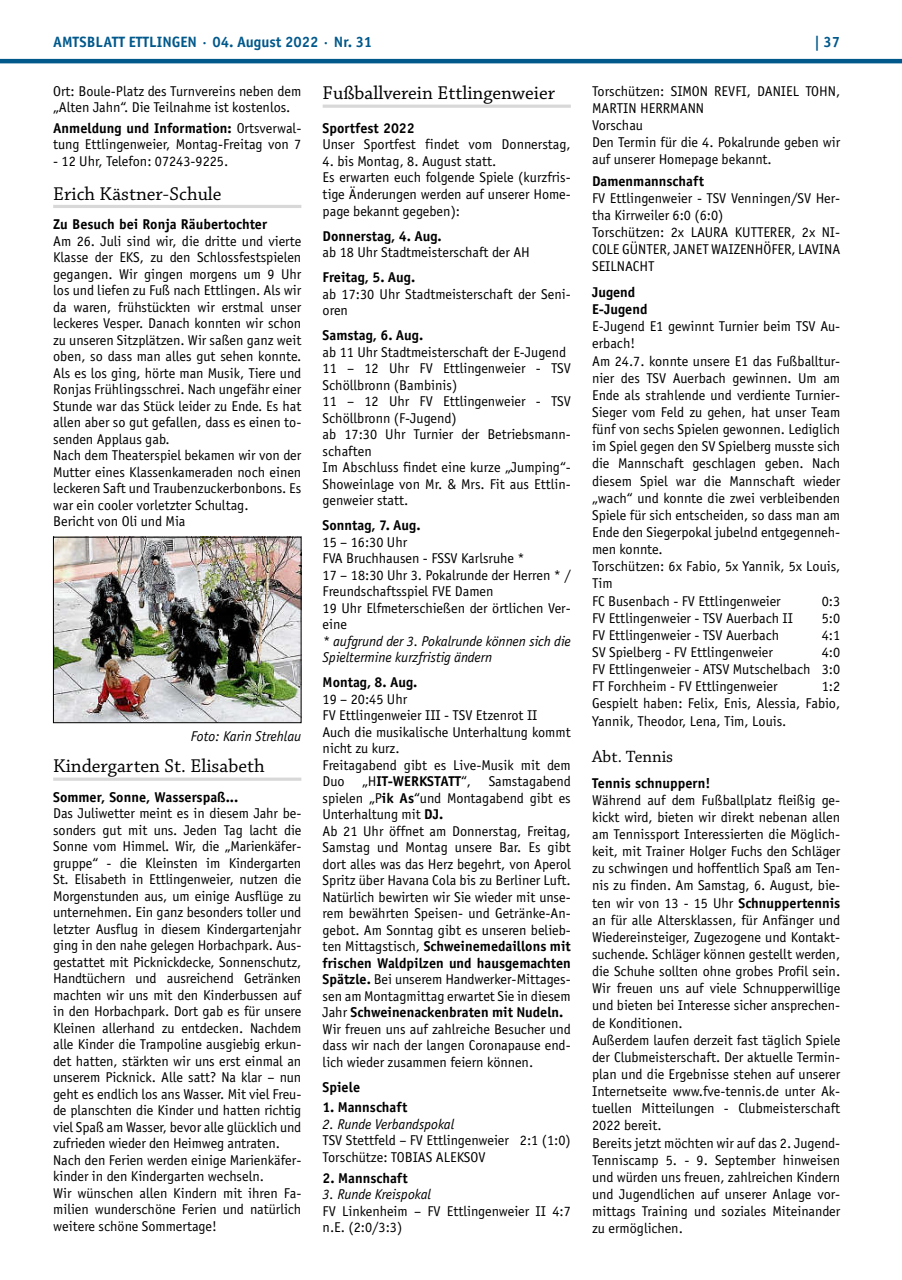
<style>
.page{position:relative;width:902px;height:1280px;background:#fff}
.page>*{position:absolute;margin:0;border:0;box-sizing:border-box;transform-origin:0 0}
.t1{font:19.5px "Chaparral Pro";color:#000}
.t2{font:17.25px "Chaparral Pro";color:#000}
.t3{font:700 15px "Officina Sans";color:#00588b}
.t4{font:14.25px/16.5px "Officina Sans";color:#000}
.t5{font:700 14.25px/17.1px "Officina Sans";color:#000}
.t6{font:italic 14.25px/16.5px "Officina Sans";color:#000}
.s1{font-weight:700}
</style>
<div class="page">
<hr style="left:0;top:59px;width:901px;height:4px;background:#00588b">
<hr style="left:53px;top:205px;width:248px;height:3px;background:#d8d8d9">
<svg style="left:53px;top:777px;width:248px;height:4px"></svg>
<img style="left:55px;top:539px;width:244px;height:182px">
<div style="left:53px;top:537px;width:248px;height:186px;border:1px solid #000"></div>
<hr style="left:322px;top:105px;width:248px;height:3px;background:#d8d8d9">
<p class="t3" style="left:53px;top:32px;width:320px">AMTSBLATT ETTLINGEN · 04. August 2022 · Nr. 31</p>
<p class="t3" style="left:814px;top:32px;width:28px">| 37</p>
<p class="t4" style="left:53px;top:83px;width:250px">Ort: Boule-Platz des Turnvereins neben dem „Alten Jahn“. Die Teilnahme ist kostenlos.</p>
<p class="t4" style="left:53px;top:120px;width:250px"><span class="s1">Anmeldung und Information:</span> Ortsverwal&shy;tung Ettlingenweier, Montag-Freitag von 7</p>
<p class="t4" style="left:53px;top:153px;width:177px">- 12 Uhr, Telefon: 07243-9225.</p>
<h1 class="t1" style="left:53px;top:183px;width:170px">Erich Kästner-Schule</h1>
<p class="t5" style="left:53px;top:215px;width:215px">Zu Besuch bei Ronja Räubertochter</p>
<p class="t4" style="left:53px;top:232px;width:250px">Am 26. Juli sind wir, die dritte und vierte Klasse der EKS, zu den Schlossfestspielen gegangen. Wir gingen morgens um 9 Uhr los und liefen zu Fuß nach Ettlingen. Als wir da waren, frühstückten wir erstmal unser leckeres Vesper. Danach konnten wir schon zu unseren Sitzplätzen. Wir saßen ganz weit oben, so dass man alles gut sehen konnte.<br>Als es los ging, hörte man Musik, Tiere und Ronjas Frühlingsschrei. Nach ungefähr einer Stunde war das Stück leider zu Ende. Es hat allen aber so gut gefallen, dass es einen to&shy;senden Applaus gab.<br>Nach dem Theaterspiel bekamen wir von der Mutter eines Klassenkameraden noch einen leckeren Saft und Traubenzuckerbonbons. Es war ein cooler vorletzter Schultag.<br>Bericht von Oli und Mia</p>
<p class="t4" style="left:592px;top:82px;width:250px;line-height:17.1px">Torschützen: SIMON REVFI, DANIEL TOHN,<br>MARTIN HERRMANN<br>Vorschau<br>Den Termin für die 4. Pokalrunde geben wir auf unserer Homepage bekannt.</p>
<p class="t5" style="left:592px;top:172px;width:113px">Damenmannschaft</p>
<p class="t4" style="left:592px;top:189px;width:250px;line-height:17.1px">FV Ettlingenweier - TSV Venningen/SV Her&shy;tha Kirrweiler 6:0 (6:0)<br>Torschützen: 2x LAURA KUTTERER, 2x NI-<br>COLE GÜNTER, JANET WAIZENHÖFER, LAVINA<br>SEILNACHT</p>
<p class="t5" style="left:592px;top:283px;width:57px">Jugend<br>E-Jugend</p>
<p class="t4" style="left:592px;top:318px;width:250px;line-height:17.1px">E-Jugend E1 gewinnt Turnier beim TSV Au&shy;erbach!<br>Am 24.7. konnte unsere E1 das Fußballtur&shy;nier des TSV Auerbach gewinnen. Um am Ende als strahlende und verdiente Turnier-Sieger vom Feld zu gehen, hat unser Team fünf von sechs Spielen gewonnen. Lediglich im Spiel gegen den SV Spielberg musste sich die Mannschaft geschlagen geben. Nach diesem Spiel war die Mannschaft wieder „wach“ und konnte die zwei verbleibenden Spiele für sich entscheiden, so dass man am Ende den Siegerpokal jubelnd entgegenneh&shy;men konnte.<br>Torschützen: 6x Fabio, 5x Yannik, 5x Louis, Tim<br>FC Busenbach - FV Ettlingenweier</p>
<h1 class="t1" style="left:322px;top:82px;width:234px">Fußballverein Ettlingenweier</h1>
<p class="t5" style="left:322px;top:119px;width:94px">Sportfest 2022</p>
<p class="t4" style="left:322px;top:136px;width:250px">Unser Sportfest findet vom Donnerstag,</p>
<p class="t4" style="left:322px;top:153px;width:250px">4. bis Montag, 8. August statt.<br>Es erwarten euch folgende Spiele (kurzfris&shy;tige Änderungen werden auf unserer Home&shy;page bekannt gegeben):</p>
<p class="t5" style="left:322px;top:227px;width:120px">Donnerstag, 4. Aug.</p>
<p class="t4" style="left:322px;top:244px;width:209px">ab 18 Uhr Stadtmeisterschaft der AH</p>
<p class="t5" style="left:322px;top:268px;width:94px">Freitag, 5. Aug.</p>
<p class="t4" style="left:322px;top:285px;width:250px">ab 17:30 Uhr Stadtmeisterschaft der Seni&shy;oren</p>
<p class="t5" style="left:322px;top:326px;width:102px">Samstag, 6. Aug.</p>
<p class="t4" style="left:322px;top:343px;width:250px">ab 11 Uhr Stadtmeisterschaft der E-Jugend<br>11 – 12 Uhr FV Ettlingenweier - TSV<br>Schöllbronn (Bambinis)<br>11 – 12 Uhr FV Ettlingenweier - TSV<br>Schöllbronn (F-Jugend)<br>ab 17:30 Uhr Turnier der Betriebsmann&shy;schaften<br>Im Abschluss findet eine kurze „Jumping“-<br>Showeinlage von Mr. &amp; Mrs. Fit aus Ettlin&shy;genweier statt.</p>
<p class="t5" style="left:322px;top:516px;width:99px">Sonntag, 7. Aug.</p>
<p class="t4" style="left:322px;top:533px;width:250px">15 – 16:30 Uhr<br>FVA Bruchhausen - FSSV Karlsruhe *<br>17 – 18:30 Uhr 3. Pokalrunde der Herren * /<br>Freundschaftsspiel FVE Damen<br>19 Uhr Elfmeterschießen der örtlichen Ver&shy;eine</p>
<p class="t6" style="left:322px;top:632px;width:249px">* aufgrund der 3. Pokalrunde können sich die<br>Spieltermine kurzfristig ändern</p>
<p class="t5" style="left:322px;top:673px;width:96px">Montag, 8. Aug.</p>
<p class="t4" style="left:322px;top:690px;width:250px">19 – 20:45 Uhr<br>FV Ettlingenweier III - TSV Etzenrot II<br>Auch die musikalische Unterhaltung kommt nicht zu kurz.<br>Freitagabend gibt es Live-Musik mit dem Duo „H<span class="s1">IT-WERKSTATT</span>“, Samstagabend spielen „P<span class="s1">ik As</span>“und Montagabend gibt es Unterhaltung mit <span class="s1">DJ.<br></span>Ab 21 Uhr öffnet am Donnerstag, Freitag, Samstag und Montag unsere Bar. Es gibt dort alles was das Herz begehrt, von Aperol Spritz über Havana Cola bis zu Berliner Luft.<br>Natürlich bewirten wir Sie wieder mit unse&shy;rem bewährten Speisen- und Getränke-An&shy;gebot. Am Sonntag gibt es unseren belieb&shy;ten Mittagstisch, <span class="s1">Schweinemedaillons mit frischen Waldpilzen und hausgemachten Spätzle.</span> Bei unserem Handwerker-Mittages&shy;sen am Montagmittag erwartet Sie in diesem Jahr <span class="s1">Schweinenackenbraten mit Nudeln.<br></span>Wir freuen uns auf zahlreiche Besucher und dass wir nach der langen Coronapause end&shy;lich wieder zusammen feiern können.</p>
<p class="t5" style="left:322px;top:1078px;width:39px">Spiele</p>
<p class="t5" style="left:322px;top:1099px;width:86px">1. Mannschaft</p>
<p class="t6" style="left:322px;top:1116px;width:133px">2. Runde Verbandspokal</p>
<p class="t4" style="left:322px;top:1132px;width:250px">TSV Stettfeld – FV Ettlingenweier 2:1 (1:0)<br>Torschütze: TOBIAS ALEKSOV</p>
<p class="t5" style="left:322px;top:1169px;width:87px">2. Mannschaft</p>
<p class="t6" style="left:322px;top:1186px;width:110px">3. Runde Kreispokal</p>
<p class="t4" style="left:322px;top:1202px;width:250px">FV Linkenheim – FV Ettlingenweier II 4:7 n.E. (2:0/3:3)</p>
<p class="t4" style="left:821px;top:592px;width:20px">0:3</p>
<p class="t4" style="left:592px;top:610px;width:202px">FV Ettlingenweier - TSV Auerbach II</p>
<p class="t4" style="left:821px;top:610px;width:20px">5:0</p>
<p class="t4" style="left:592px;top:627px;width:188px">FV Ettlingenweier - TSV Auerbach</p>
<p class="t4" style="left:821px;top:627px;width:20px">4:1</p>
<p class="t4" style="left:592px;top:644px;width:182px">SV Spielberg - FV Ettlingenweier</p>
<p class="t4" style="left:592px;top:644px;width:250px;line-height:17.1px;text-align:justify;text-indent:230px">4:0<br>FV Ettlingenweier - ATSV Mutschelbach 3:0<br>FT Forchheim - FV Ettlingenweier</p>
<p class="t4" style="left:592px;top:678px;width:250px;line-height:17.1px;text-align:justify;text-indent:230px">1:2<br>Gespielt haben: Felix, Enis, Alessia, Fabio, Yannik, Theodor, Lena, Tim, Louis.</p>
<p class="t2" style="left:592px;top:747px;width:83px">Abt. Tennis</p>
<p class="t5" style="left:592px;top:774px;width:120px">Tennis schnuppern!</p>
<p class="t4" style="left:592px;top:791px;width:250px;line-height:17.1px">Während auf dem Fußballplatz fleißig ge&shy;kickt wird, bieten wir direkt nebenan allen am Tennissport Interessierten die Möglich&shy;keit, mit Trainer Holger Fuchs den Schläger zu schwingen und hoffentlich Spaß am Ten&shy;nis zu finden. Am Samstag, 6. August, bie&shy;ten wir von 13 - 15 Uhr <span class="s1">Schnuppertennis </span>an für alle Altersklassen, für Anfänger und Wiedereinsteiger, Zugezogene und Kontakt&shy;suchende. Schläger können gestellt werden, die Schuhe sollten ohne grobes Profil sein.<br>Wir freuen uns auf viele Schnupperwillige und bieten bei Interesse sicher ansprechen&shy;de Konditionen.<br>Außerdem laufen derzeit fast täglich Spiele der Clubmeisterschaft. Der aktuelle Termin&shy;plan und die Ergebnisse stehen auf unserer Internetseite www.fve-tennis.de unter Ak&shy;tuellen Mitteilungen - Clubmeisterschaft 2022 bereit.<br>Bereits jetzt möchten wir auf das 2. Jugend-Tenniscamp 5. - 9. September hinweisen und würden uns freuen, zahlreichen Kindern und Jugendlichen auf unserer Anlage vor&shy;mittags Training und soziales Miteinander zu ermöglichen.</p>
<p class="t6" style="left:191px;top:728px;width:112px">Foto: Karin Strehlau</p>
<h1 class="t1" style="left:53px;top:755px;width:213px">Kindergarten St. Elisabeth</h1>
<p class="t5" style="left:53px;top:788px;width:187px">Sommer, Sonne, Wasserspaß...</p>
<p class="t4" style="left:53px;top:805px;width:250px">Das Juliwetter meint es in diesem Jahr be&shy;sonders gut mit uns. Jeden Tag lacht die Sonne vom Himmel. Wir, die „Marienkäfer&shy;gruppe“ - die Kleinsten im Kindergarten St. Elisabeth in Ettlingenweier, nutzen die Morgenstunden aus, um einige Ausflüge zu unternehmen. Ein ganz besonders toller und letzter Ausflug in diesem Kindergartenjahr ging in den nahe gelegen Horbachpark. Aus&shy;gestattet mit Picknickdecke, Sonnenschutz, Handtüchern und ausreichend Getränken machten wir uns mit den Kinderbussen auf in den Horbachpark. Dort gab es für unsere Kleinen allerhand zu entdecken. Nachdem alle Kinder die Trampoline ausgiebig erkun&shy;det hatten, stärkten wir uns erst einmal an unserem Picknick. Alle satt? Na klar – nun geht es endlich los ans Wasser. Mit viel Freu&shy;de planschten die Kinder und hatten richtig viel Spaß am Wasser, bevor alle glücklich und zufrieden wieder den Heimweg antraten.<br>Nach den Ferien werden einige Marienkäfer&shy;kinder in den Kindergarten wechseln.<br>Wir wünschen allen Kindern mit ihren Fa&shy;milien wunderschöne Ferien und natürlich weitere schöne Sommertage!</p>
</div>
